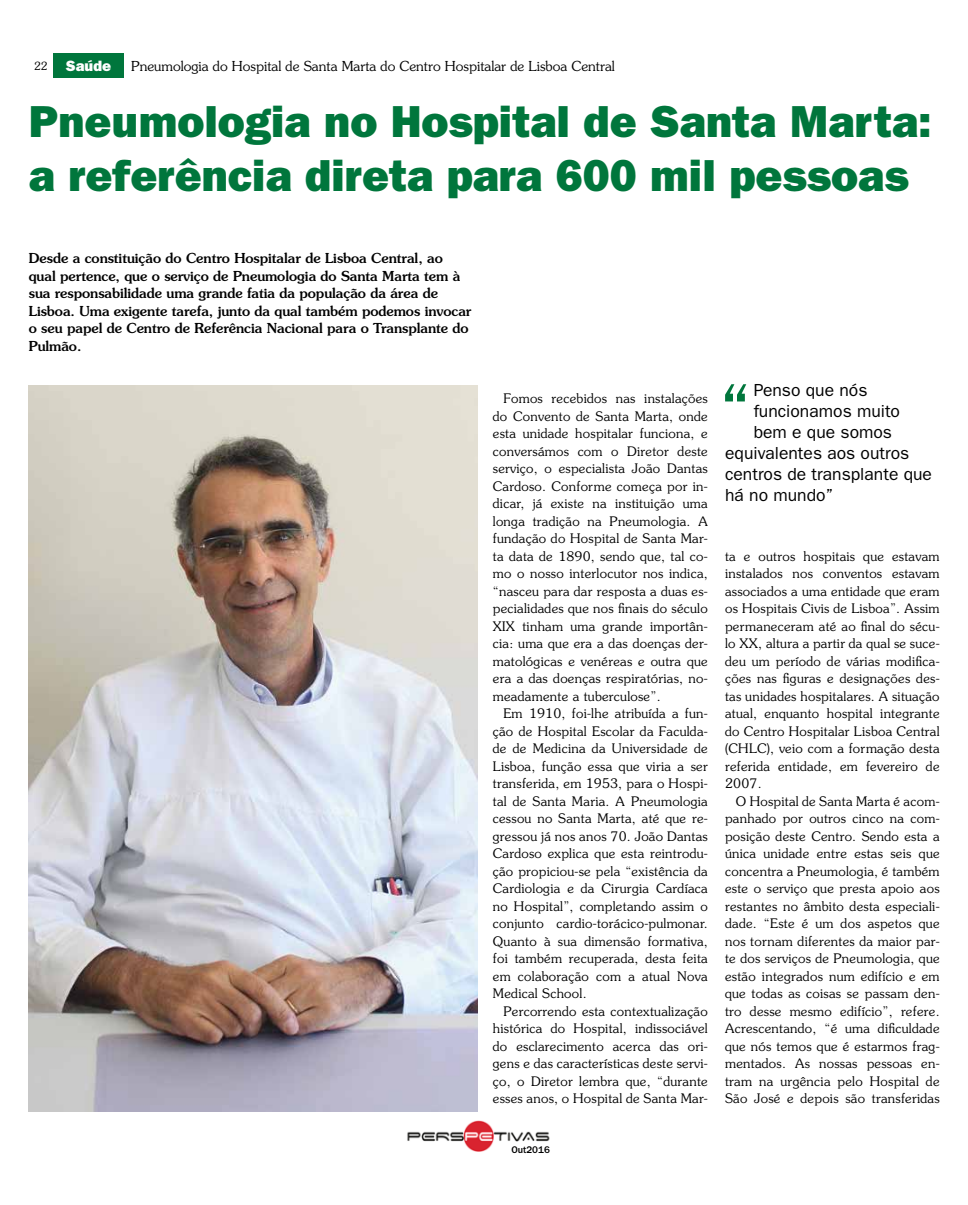
<style>
.page{position:relative;width:968px;height:1205px;background:#fff}
.page>*{position:absolute;margin:0;border:0;box-sizing:border-box;transform-origin:0 0}
.t1{font:78.75px "ITC Franklin Gothic Std";color:#00763c}
.t2{font:45px/54px "ITC Franklin Gothic Std Hvy";color:#00763c}
.t3{font:17.5px "ITC Franklin Gothic Std";color:#000}
.t4{font:15px "ITC Franklin Gothic Std Hvy";color:#fff}
.t5{font:500 13.75px/17.5px "Souvenir Std";color:#000}
.t6{font:300 13.75px "Souvenir Std";color:#000}
.t7{font:300 13.12px/17.5px "Souvenir Std";letter-spacing:.02em;color:#000;text-align:justify}
.t8{font:500 10px "ITC Franklin Gothic Std";color:#000}
.s1{font-family:"Souvenir Std";font-weight:300;font-size:11.25px;color:#000}
</style>
<div class="page">
<div style="left:53px;top:53px;width:71px;height:25px;background:#00763c"></div>
<img style="left:407px;top:1121px;width:143px;height:31px">
<img style="left:29px;top:386px;width:448px;height:725px">
<p class="t4" style="left:34px;top:56px;width:79px"><span class="s1">22</span> Saúde</p>
<p class="t6" style="left:131px;top:58px;width:485px">Pneumologia do Hospital de Santa Marta do Centro Hospitalar de Lisboa Central</p>
<h2 class="t2" style="left:29px;top:94px;width:904px">Pneumologia no Hospital de Santa Marta: a referência direta para 600 mil pessoas</h2>
<p class="t5" style="left:29px;top:249px;width:444px">Desde a constituição do Centro Hospitalar de Lisboa Central, ao qual pertence, que o serviço de Pneumologia do Santa Marta tem à sua responsabilidade uma grande fatia da população da área de Lisboa. Uma exigente tarefa, junto da qual também podemos invocar o seu papel de Centro de Referência Nacional para o Transplante do Pulmão.</p>
<p class="t7" style="left:493px;top:390px;width:216px;text-indent:11px">Fomos recebidos nas instalações do Convento de Santa Marta, onde esta unidade hospitalar funciona, e conversámos com o Diretor deste serviço, o especialista João Dantas Cardoso. Conforme começa por in&shy;dicar, já existe na instituição uma longa tradição na Pneumologia. A fundação do Hospital de Santa Mar&shy;ta data de 1890, sendo que, tal co&shy;mo o nosso interlocutor nos indica, “nasceu para dar resposta a duas es&shy;pecialidades que nos finais do século XIX tinham uma grande importân&shy;cia: uma que era a das doenças der&shy;matológicas e venéreas e outra que era a das doenças respiratórias, no&shy;meadamente a tuberculose”.</p>
<p class="t7" style="left:493px;top:705px;width:216px;text-indent:11px">Em 1910, foi-lhe atribuída a fun&shy;ção de Hospital Escolar da Faculda&shy;de de Medicina da Universidade de Lisboa, função essa que viria a ser transferida, em 1953, para o Hospi&shy;tal de Santa Maria. A Pneumologia cessou no Santa Marta, até que re&shy;gressou já nos anos 70. João Dantas Cardoso explica que esta reintrodu&shy;ção propiciou-se pela “existência da Cardiologia e da Cirurgia Cardíaca no Hospital”, completando assim o conjunto cardio-torácico-pulmonar.<br>Quanto à sua dimensão formativa, foi também recuperada, desta feita em colaboração com a atual Nova Medical School.</p>
<p class="t7" style="left:493px;top:1002px;width:216px;text-indent:11px">Percorrendo esta contextualização histórica do Hospital, indissociável do esclarecimento acerca das ori&shy;gens e das características deste servi&shy;ço, o Diretor lembra que, “durante esses anos, o Hospital de Santa Mar-</p>
<p class="t8" style="left:511px;top:1144px;width:40px">Out2016</p>
<h1 class="t1" style="left:717px;top:363px;width:38px">“</h1>
<h3 class="t3" style="left:753px;top:380px;width:115px">Penso que nós</h3>
<h3 class="t3" style="left:753px;top:401px;width:148px">funcionamos muito</h3>
<h3 class="t3" style="left:753px;top:422px;width:140px">bem e que somos</h3>
<h3 class="t3" style="left:725px;top:443px;width:186px">equivalentes aos outros</h3>
<h3 class="t3" style="left:725px;top:464px;width:208px">centros de transplante que</h3>
<h3 class="t3" style="left:725px;top:485px;width:110px">há no mundo”</h3>
<p class="t7" style="left:725px;top:547px;width:216px">ta e outros hospitais que estavam instalados nos conventos estavam associados a uma entidade que eram os Hospitais Civis de Lisboa”. Assim permaneceram até ao final do sécu&shy;lo XX, altura a partir da qual se suce&shy;deu um período de várias modifica&shy;ções nas figuras e designações des&shy;tas unidades hospitalares. A situação atual, enquanto hospital integrante do Centro Hospitalar Lisboa Central (CHLC), veio com a formação desta referida entidade, em fevereiro de 2007.</p>
<p class="t7" style="left:725px;top:792px;width:216px;text-indent:11px">O Hospital de Santa Marta é acom&shy;panhado por outros cinco na com&shy;posição deste Centro. Sendo esta a única unidade entre estas seis que concentra a Pneumologia, é também este o serviço que presta apoio aos restantes no âmbito desta especiali&shy;dade. “Este é um dos aspetos que nos tornam diferentes da maior par&shy;te dos serviços de Pneumologia, que estão integrados num edifício e em que todas as coisas se passam den&shy;tro desse mesmo edifício”, refere.<br>Acrescentando, “é uma dificuldade que nós temos que é estarmos frag&shy;mentados. As nossas pessoas en&shy;tram na urgência pelo Hospital de São José e depois são transferidas</p>
</div>
